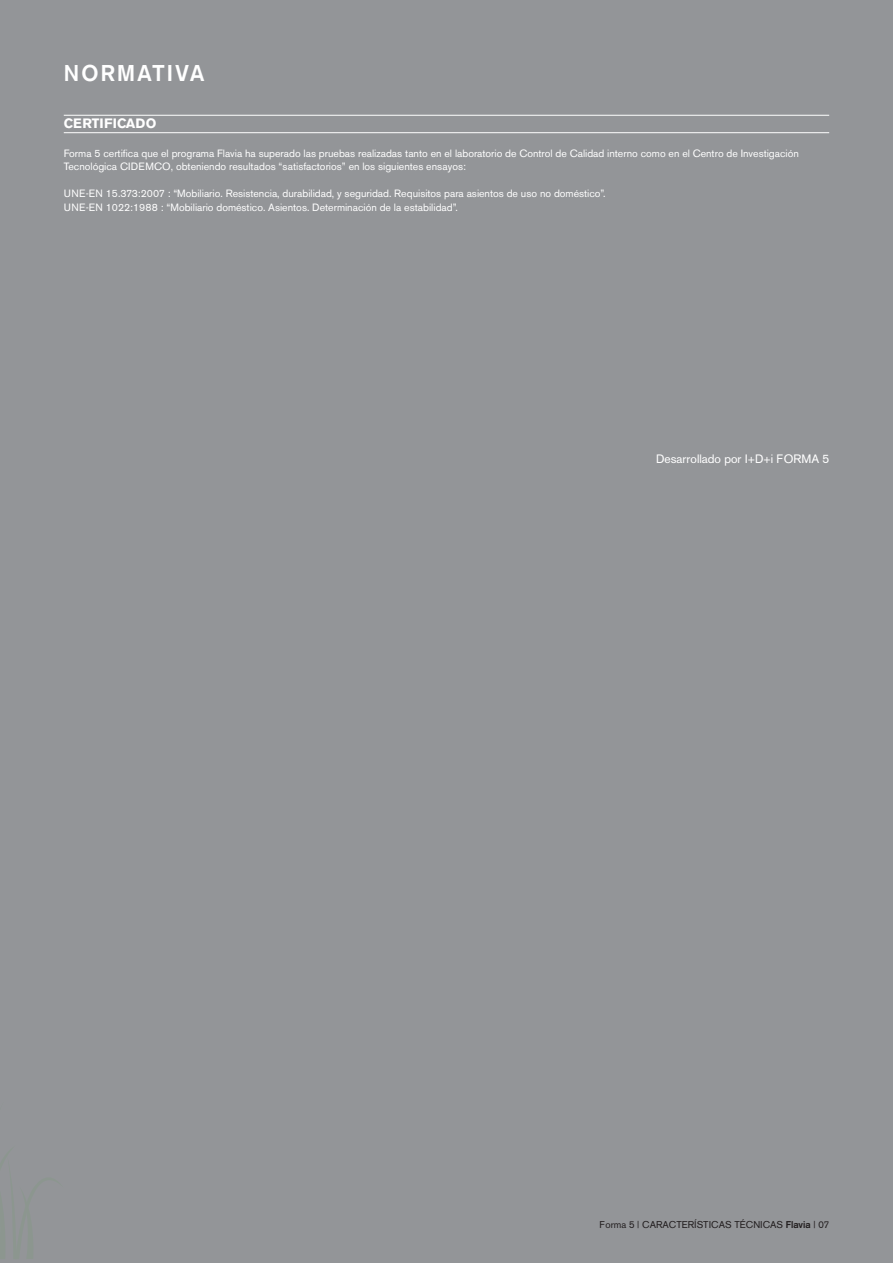
<style>
.page{position:relative;width:893px;height:1263px;background:#939598}
.page>*{position:absolute;margin:0;border:0;box-sizing:border-box;transform-origin:0 0}
.t1{font:700 22.5px "Akzidenz Grotesk";letter-spacing:.1em;color:#fff}
.Texto_detalle__filet{font:700 13.5px "Akzidenz Grotesk BE";color:#fff}
.t2{font:12px "Akzidenz Grotesk";color:#fff}
.Texto_detalle{font:10.5px "Akzidenz Grotesk BE";color:#fff}
.t3{font:9.75px "Akzidenz Grotesk";color:#231f20}
.s1{font-weight:700}
</style>
<div class="page">
<hr style="left:64px;top:115px;width:765px;height:1px;background:#fff">
<hr style="left:64px;top:132px;width:765px;height:1px;background:#fff">
<p class="t1" style="left:64px;top:60px;width:142px">NORMATIVA</p>
<p class="Texto_detalle__filet" style="left:64px;top:116px;width:94px">CERTIFICADO</p>
<p class="Texto_detalle" style="left:64px;top:147px;width:737px">Forma 5 certifica que el programa Flavia ha superado las pruebas realizadas tanto en el laboratorio de Control de Calidad interno como en el Centro de Investigación</p>
<p class="Texto_detalle" style="left:64px;top:160px;width:404px">Tecnológica CIDEMCO, obteniendo resultados “satisfactorios” en los siguientes ensayos:</p>
<p class="Texto_detalle" style="left:64px;top:187px;width:543px">UNE-EN 15.373:2007 : “Mobiliario. Resistencia, durabilidad, y seguridad. Requisitos para asientos de uso no doméstico”.</p>
<p class="Texto_detalle" style="left:64px;top:201px;width:395px">UNE-EN 1022:1988 : “Mobiliario doméstico. Asientos. Determinación de la estabilidad”.</p>
<p class="t2" style="left:656px;top:452px;width:175px">Desarrollado por I+D+i FORMA 5</p>
<p class="t3" style="left:600px;top:1219px;width:231px">Forma 5 | CARACTERÍSTICAS TÉCNICAS <span class="s1">Flavia</span> | 07</p>
</div>
